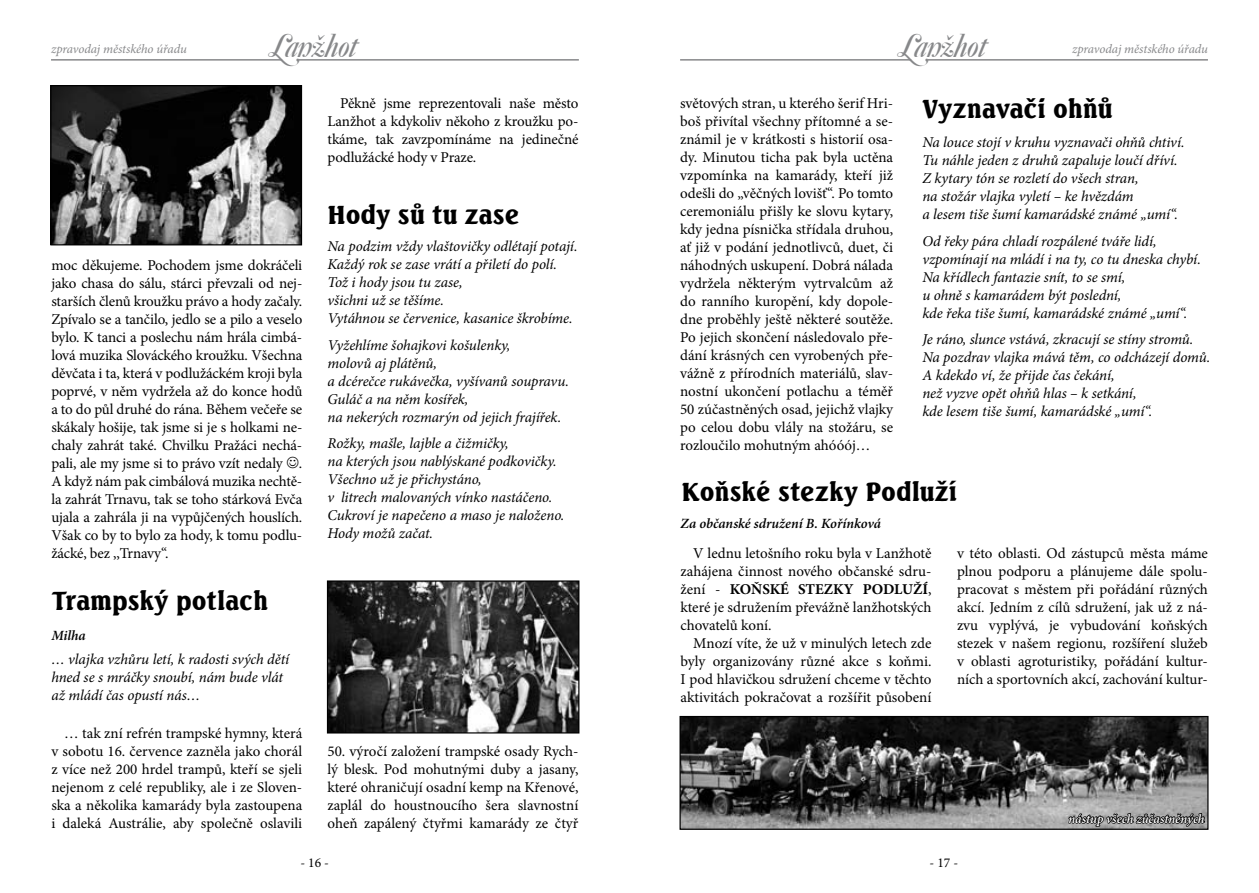
<style>
.page{position:relative;width:1259px;height:893px;background:#fff}
.page>*{position:absolute;margin:0;border:0;box-sizing:border-box;transform-origin:0 0}
.t1{font:italic 34.5px "Caslon No 540 Swa Alt DCE";letter-spacing:-.005em;color:#87888a}
.t2{font:900 27px "Seagull URWTCE";color:#000}
.t3{font:15px/18px "Minion Pro";letter-spacing:-.005em;color:#000;text-align:justify}
.t4{font:italic 15px/18px "Minion Pro";letter-spacing:-.005em;color:#000}
.t5{font:italic 600 14.1px "Minion Pro";letter-spacing:-.005em;color:#000}
.t6{font:13.5px "Minion Pro";color:#000}
.t7{font:italic 12.75px "Minion Pro";letter-spacing:-.01em;color:#87888a}
.t8{font:italic 600 12.75px "Minion Pro";color:#fff}
.s1{font-weight:700}
</style>
<div class="page">
<hr style="left:51px;top:59px;width:231px;height:2px;background:#87888a">
<hr style="left:680px;top:59px;width:231px;height:2px;background:#87888a">
<hr style="left:298px;top:59px;width:281px;height:2px;background:#87888a">
<hr style="left:927px;top:59px;width:281px;height:2px;background:#87888a">
<img style="left:52px;top:87px;width:248px;height:156px">
<div style="left:50px;top:85px;width:252px;height:160px;border:1px solid #000"></div>
<img style="left:329px;top:582px;width:248px;height:149px">
<div style="left:327px;top:580px;width:252px;height:153px;border:1px solid #000"></div>
<img style="left:681px;top:718px;width:525px;height:110px">
<div style="left:679px;top:716px;width:529px;height:114px;border:1px solid #000"></div>
<svg style="left:1067px;top:812px;width:139px;height:16px;background:#636363"></svg>
<p class="t7" style="left:51px;top:40px;width:137px">zpravodaj městského úřadu</p>
<h1 class="t1" style="left:270px;top:27px;width:89px">Lanžhot</h1>
<h1 class="t1" style="left:899px;top:27px;width:89px">Lanžhot</h1>
<p class="t7" style="left:1072px;top:40px;width:137px">zpravodaj městského úřadu</p>
<p class="t3" style="left:51px;top:256px;width:252px">moc děkujeme. Pochodem jsme dokráčeli jako chasa do sálu, stárci převzali od nej&shy;starších členů kroužku právo a hody začaly.<br>Zpívalo se a tančilo, jedlo se a pilo a veselo bylo. K tanci a poslechu nám hrála cimbá&shy;lová muzika Slováckého kroužku. Všechna děvčata i ta, která v podlužáckém kroji byla poprvé, v něm vydržela až do konce hodů a to do půl druhé do rána. Během večeře se skákaly hošije, tak jsme si je s holkami ne&shy;chaly zahrát také. Chvilku Pražáci nechá&shy;pali, ale my jsme si to právo vzít nedaly .<br>A když nám pak cimbálová muzika nechtě&shy;la zahrát Trnavu, tak se toho stárková Evča ujala a zahrála ji na vypůjčených houslích.<br>Však co by to bylo za hody, k tomu podlu&shy;žácké, bez ,,Trnavy“.</p>
<h2 class="t2" style="left:51px;top:585px;width:218px">Trampský potlach</h2>
<p class="t5" style="left:51px;top:625px;width:36px">Milha</p>
<p class="t4" style="left:51px;top:650px;width:239px">… vlajka vzhůru letí, k radosti svých dětí hned se s mráčky snoubí, nám bude vlát až mládí čas opustí nás…</p>
<p class="t3" style="left:51px;top:724px;width:252px;text-indent:13px">… tak zní refrén trampské hymny, která v sobotu 16. července zazněla jako chorál z více než 200 hrdel trampů, kteří se sjeli nejenom z celé republiky, ale i ze Sloven&shy;ska a několika kamarády byla zastoupena i daleká Austrálie, aby společně oslavili</p>
<p class="t3" style="left:327px;top:94px;width:252px;text-indent:13px">Pěkně jsme reprezentovali naše město Lanžhot a kdykoliv někoho z kroužku po&shy;tkáme, tak zavzpomínáme na jedinečné podlužácké hody v Praze.</p>
<h2 class="t2" style="left:327px;top:200px;width:194px">Hody sů tu zase</h2>
<p class="t4" style="left:327px;top:238px;width:251px">Na podzim vždy vlaštovičky odlétají potají.<br>Každý rok se zase vrátí a přiletí do polí.<br>Tož i hody jsou tu zase,<br>všichni už se těšíme.<br>Vytáhnou se červenice, kasanice škrobíme.</p>
<p class="t4" style="left:327px;top:336px;width:243px">Vyžehlíme šohajkovi košulenky,<br>molovů aj plátěnů,<br>a dcérečce rukávečka, vyšívanů soupravu.<br>Guláč a na něm kosířek,<br>na nekerých rozmarýn od jejich frajířek.</p>
<p class="t4" style="left:327px;top:435px;width:238px">Rožky, mašle, lajble a čižmičky,<br>na kterých jsou nablýskané podkovičky.<br>Všechno už je přichystáno,<br>v litrech malovaných vínko nastáčeno.<br>Cukroví je napečeno a maso je naloženo.<br>Hody možů začat.</p>
<p class="t3" style="left:327px;top:742px;width:252px">50. výročí založení trampské osady Rych&shy;lý blesk. Pod mohutnými duby a jasany, které ohraničují osadní kemp na Křenové, zaplál do houstnoucího šera slavnostní oheň zapálený čtyřmi kamarády ze čtyř</p>
<p class="t3" style="left:680px;top:94px;width:215px">světových stran, u kterého šerif Hri&shy;boš přivítal všechny přítomné a se&shy;známil je v krátkosti s historií osa&shy;dy. Minutou ticha pak byla uctěna vzpomínka na kamarády, kteří již odešli do „věčných lovišť“. Po tomto ceremoniálu přišly ke slovu kytary, kdy jedna písnička střídala druhou, ať již v podání jednotlivců, duet, či náhodných uskupení. Dobrá nálada vydržela některým vytrvalcům až do ranního kuropění, kdy dopole&shy;dne proběhly ještě některé soutěže.<br>Po jejich skončení následovalo pře&shy;dání krásných cen vyrobených pře&shy;vážně z přírodních materiálů, slav&shy;nostní ukončení potlachu a téměř 50 zúčastněných osad, jejichž vlajky po celou dobu vlály na stožáru, se rozloučilo mohutným ahóóój…</p>
<h2 class="t2" style="left:922px;top:93px;width:192px">Vyznavači ohňů</h2>
<p class="t4" style="left:922px;top:133px;width:264px">Na louce stojí v kruhu vyznavači ohňů chtiví.<br>Tu náhle jeden z druhů zapaluje loučí dříví.<br>Z kytary tón se rozletí do všech stran,<br>na stožár vlajka vyletí – ke hvězdám<br>a lesem tiše šumí kamarádské známé „umí“.</p>
<p class="t4" style="left:922px;top:232px;width:280px">Od řeky pára chladí rozpálené tváře lidí, vzpomínají na mládí i na ty, co tu dneska chybí.<br>Na křídlech fantazie snít, to se smí,<br>u ohně s kamarádem být poslední,<br>kde řeka tiše šumí, kamarádské známé „umí“.</p>
<p class="t4" style="left:922px;top:330px;width:289px">Je ráno, slunce vstává, zkracují se stíny stromů.<br>Na pozdrav vlajka mává těm, co odcházejí domů.<br>A kdekdo ví, že přijde čas čekání,<br>než vyzve opět ohňů hlas – k setkání,<br>kde lesem tiše šumí, kamarádské „umí“.</p>
<h2 class="t2" style="left:681px;top:476px;width:277px">Koňské stezky Podluží</h2>
<p class="t5" style="left:680px;top:514px;width:202px">Za občanské sdružení B. Kořínková</p>
<p class="t3" style="left:680px;top:544px;width:252px;text-indent:13px">V lednu letošního roku byla v Lanžhotě zahájena činnost nového občanské sdru&shy;žení - <span class="s1">KOŇSKÉ STEZKY PODLUŽÍ</span>, které je sdružením převážně lanžhotských chovatelů koní.</p>
<p class="t3" style="left:680px;top:634px;width:252px;text-indent:13px">Mnozí víte, že už v minulých letech zde byly organizovány různé akce s koňmi.<br>I pod hlavičkou sdružení chceme v těchto aktivitách pokračovat a rozšířit působení</p>
<p class="t3" style="left:957px;top:544px;width:252px">v této oblasti. Od zástupců města máme plnou podporu a plánujeme dále spolu&shy;pracovat s městem při pořádání různých akcí. Jedním z cílů sdružení, jak už z ná&shy;zvu vyplývá, je vybudování koňských stezek v našem regionu, rozšíření služeb v oblasti agroturistiky, pořádání kultur&shy;ních a sportovních akcí, zachování kultur-</p>
<p class="t8" style="left:1068px;top:810px;width:138px">nástup všech zůčastněných</p>
<p class="t6" style="left:300px;top:854px;width:30px">- 16 -</p>
<p class="t6" style="left:929px;top:854px;width:30px">- 17 -</p>
</div>
